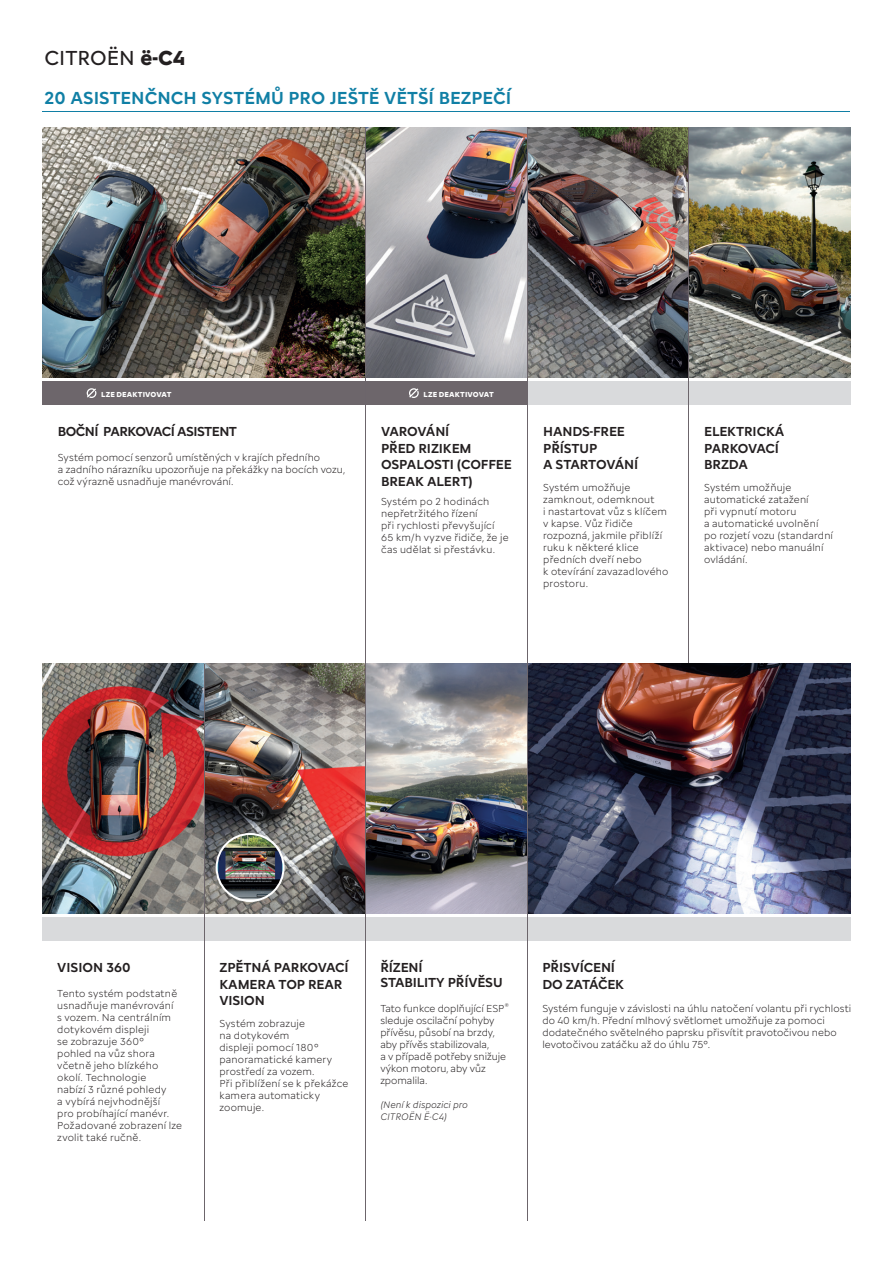
<style>
.page{position:relative;width:893px;height:1263px;background:#fff}
.page>*{position:absolute;margin:0;border:0;box-sizing:border-box;transform-origin:0 0}
.t1{font:21px "Citroen Type Latin";color:#231f20}
.t2{font:500 18px "Citroen Type Latin";color:#107fa5}
.t3{font:500 13.5px/16.5px "Citroen Type Latin";letter-spacing:-.01em;color:#231f20}
.t4{font:500 13.5px "Citroen Type Latin";letter-spacing:-.04em;color:#231f20}
.t5{font:300 10.5px/12px "Citroen Type Latin";letter-spacing:.015em;color:#231f20}
.t6{font:italic 300 9.75px/12px "Citroen Type Latin";letter-spacing:.02em;color:#231f20}
.t7{font:700 7.5px "Citroen Type Latin";letter-spacing:.01em;color:#fff}
.s1{font-weight:700}
</style>
<div class="page">
<hr style="left:43px;top:111px;width:807px;height:1px;background:#107fa5">
<img style="left:43px;top:128px;width:807px;height:250px">
<div style="left:42px;top:382px;width:485px;height:23px;background:#6d666b"></div>
<div style="left:528px;top:382px;width:322px;height:23px;background:#d9dadc"></div>
<svg style="left:87px;top:388px;width:9px;height:10px"></svg>
<svg style="left:409px;top:388px;width:10px;height:10px"></svg>
<img style="left:42px;top:663px;width:808px;height:250px">
<div style="left:42px;top:917px;width:808px;height:23px;background:#d9dadc"></div>
<img style="left:216px;top:833px;width:69px;height:69px">
<hr style="left:204px;top:664px;width:1px;height:556px;background:#6c656b">
<hr style="left:365px;top:128px;width:1px;height:1092px;background:#6c656b">
<hr style="left:527px;top:128px;width:1px;height:1092px;background:#6c656b">
<hr style="left:689px;top:128px;width:1px;height:535px;background:#6c656b">
<h1 class="t1" style="left:45px;top:42px;width:142px">CITROËN <span class="s1">ë-C4</span></h1>
<h2 class="t2" style="left:45px;top:85px;width:468px">20 ASISTENČNCH SYSTÉMŮ PRO JEŠTĚ VĚTŠÍ BEZPEČÍ</h2>
<p class="t7" style="left:101px;top:388px;width:72px">LZE DEAkTIVoVAT</p>
<p class="t7" style="left:424px;top:388px;width:72px">LZE DEAkTIVoVAT</p>
<p class="t4" style="left:58px;top:422px;width:181px">BOČNÍ PARKOVACÍ ASISTENT</p>
<p class="t5" style="left:58px;top:450px;width:289px">Systém pomocí senzorů umístěných v krajích předního<br>a zadního nárazníku upozorňuje na překážky na bocích vozu, což výrazně usnadňuje manévrování.</p>
<p class="t3" style="left:381px;top:422px;width:132px">VAROVÁNÍ<br>PŘED RIZIKEM<br>OSPALOSTI (COFFEE<br>BREAK ALERT)</p>
<p class="t5" style="left:381px;top:494px;width:129px">Systém po 2 hodinách nepřetržitého řízení<br>při rychlosti převyšující<br>65 km/h vyzve řidiče, že je čas udělat si přestávku.</p>
<p class="t3" style="left:543px;top:422px;width:97px">HANDS-FREE<br>PŘÍSTUP<br>A STARTOVÁNÍ</p>
<p class="t5" style="left:543px;top:480px;width:127px">Systém umožňuje zamknout, odemknout<br>i nastartovat vůz s klíčem v kapse. Vůz řidiče rozpozná, jakmile přiblíží ruku k některé klice předních dveří nebo<br>k otevírání zavazadlového prostoru.</p>
<p class="t3" style="left:704px;top:422px;width:82px">ELEKTRICKÁ<br>PARKOVACÍ<br>BRZDA</p>
<p class="t5" style="left:704px;top:480px;width:130px">Systém umožňuje automatické zatažení<br>při vypnutí motoru<br>a automatické uvolnění po rozjetí vozu (standardní aktivace) nebo manuální ovládání.</p>
<p class="t3" style="left:57px;top:958px;width:75px">VISION 360</p>
<p class="t5" style="left:57px;top:986px;width:126px">Tento systém podstatně usnadňuje manévrování<br>s vozem. Na centrálním dotykovém displeji<br>se zobrazuje 360°<br>pohled na vůz shora včetně jeho blízkého okolí. Technologie<br>nabízí 3 různé pohledy<br>a vybírá nejvhodnější<br>pro probíhající manévr.<br>Požadované zobrazení lze zvolit také ručně.</p>
<p class="t3" style="left:219px;top:958px;width:131px">ZPĚTNÁ PARKOVACÍ<br>KAMERA TOP REAR<br>VISION</p>
<p class="t5" style="left:219px;top:1016px;width:130px">Systém zobrazuje<br>na dotykovém<br>displeji pomocí 180° panoramatické kamery prostředí za vozem.<br>Při přiblížení se k překážce kamera automaticky zoomuje.</p>
<p class="t3" style="left:380px;top:959px;width:124px;line-height:15px">ŘÍZENÍ<br>STABILITY PŘÍVĚSU</p>
<p class="t5" style="left:380px;top:1001px;width:130px">Tato funkce doplňující ESP<sup>® </sup>sleduje oscilační pohyby přívěsu, působí na brzdy, aby přívěs stabilizovala,<br>a v případě potřeby snižuje výkon motoru, aby vůz zpomalila.</p>
<p class="t6" style="left:380px;top:1097px;width:89px">(Není k dispozici pro<br>CITROËN Ë-C4)</p>
<p class="t3" style="left:542px;top:958px;width:83px">PŘISVÍCENÍ<br>DO ZATÁČEK</p>
<p class="t5" style="left:542px;top:1001px;width:310px">Systém funguje v závislosti na úhlu natočení volantu při rychlosti do 40 km/h. Přední mlhový světlomet umožňuje za pomoci dodatečného světelného paprsku přisvítit pravotočivou nebo levotočivou zatáčku až do úhlu 75°.</p>
</div>
